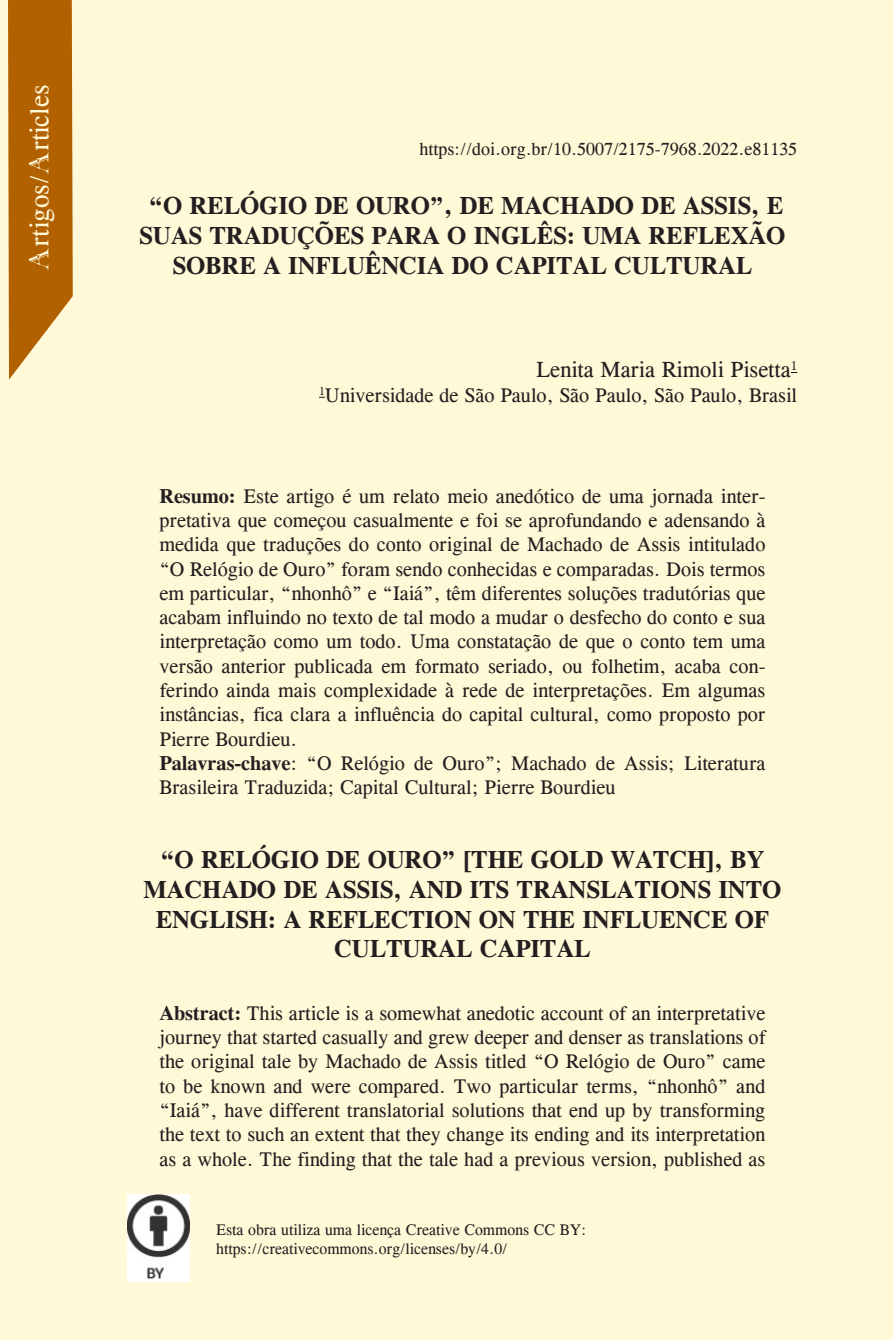
<style>
.page{position:relative;width:893px;height:1340px;background:#fff}
.page>*{position:absolute;margin:0;border:0;box-sizing:border-box;transform-origin:0 0}
.autor_local{font:27px "CG Times";color:#fff9d8}
.tílulo_capítulo_-_in{font:700 24.75px/29.7px "CG Times";color:#231f20;text-align:center}
.tílulo_capítulo{font:700 24.75px/29.7px "CG Times";color:#231f20;text-align:center}
.autor{font:22.5px "CG Times";color:#231f20}
.resumo{font:20.25px/24.3px "CG Times";color:#231f20;text-align:justify}
.palavra-chave{font:20.25px/24.3px "CG Times";color:#231f20}
.autor_local-2{font:20.25px "CG Times";color:#231f20}
.doi{font:18px "CG Times";color:#231f20}
.t1{font:15.75px/18.9px "CG Times";color:#231f20}
.s1{font-family:"Beffle"}
.s2{font-weight:700}
</style>
<div class="page">
<div style="left:0;top:0;width:893px;height:1339px;background:#fff9d8"></div>
<img style="left:128px;top:1194px;width:61px;height:87px">
<svg style="left:8px;top:0;width:65px;height:379px;background:#bb731a"></svg>
<p class="autor_local" style="left:24px;top:271px;width:187px;rotate:-90deg"><span class="s1">A</span>rtigos/<span class="s1">A</span>rticles</p>
<p class="doi" style="left:419px;top:138px;width:379px">https://doi.org.br/10.5007/2175-7968.2022.e81135</p>
<p class="tílulo_capítulo" style="left:139px;top:191px;width:648px">“O RELÓGIO DE OURO”, DE MACHADO DE ASSIS, E<br>SUAS TRADUÇÕES PARA O INGLÊS: UMA REFLEXÃO<br>SOBRE A INFLUÊNCIA DO CAPITAL CULTURAL</p>
<p class="autor" style="left:536px;top:357px;width:263px">Lenita Maria Rimoli Pisetta<sup>1</sup></p>
<p class="autor_local-2" style="left:319px;top:383px;width:480px"><sup>1</sup>Universidade de São Paulo, São Paulo, São Paulo, Brasil</p>
<p class="resumo" style="left:159px;top:483px;width:607px"><span class="s2">Resumo:</span> Este artigo é um relato meio anedótico de uma jornada inter&shy;pretativa que começou casualmente e foi se aprofundando e adensando à medida que traduções do conto original de Machado de Assis intitulado “O Relógio de Ouro” foram sendo conhecidas e comparadas. Dois termos em particular, “nhonhô” e “Iaiá”, têm diferentes soluções tradutórias que acabam influindo no texto de tal modo a mudar o desfecho do conto e sua interpretação como um todo. Uma constatação de que o conto tem uma versão anterior publicada em formato seriado, ou folhetim, acaba con&shy;ferindo ainda mais complexidade à rede de interpretações. Em algumas instâncias, fica clara a influência do capital cultural, como proposto por Pierre Bourdieu.</p>
<p class="palavra-chave" style="left:159px;top:751px;width:607px"><span class="s2">Palavras-chave</span>: “O Relógio de Ouro”; Machado de Assis; Literatura<br>Brasileira Traduzida; Capital Cultural; Pierre Bourdieu</p>
<p class="tílulo_capítulo_-_in" style="left:143px;top:844px;width:639px">“O RELÓGIO DE OURO” [THE GOLD WATCH], BY MACHADO DE ASSIS, AND ITS TRANSLATIONS INTO ENGLISH: A REFLECTION ON THE INFLUENCE OF CULTURAL CAPITAL</p>
<p class="resumo" style="left:159px;top:1000px;width:607px"><span class="s2">Abstract:</span> This article is a somewhat anedotic account of an interpretative journey that started casually and grew deeper and denser as translations of the original tale by Machado de Assis titled “O Relógio de Ouro” came to be known and were compared. Two particular terms, “nhonhô” and “Iaiá”, have different translatorial solutions that end up by transforming the text to such an extent that they change its ending and its interpretation as a whole. The finding that the tale had a previous version, published as</p>
<p class="t1" style="left:216px;top:1220px;width:372px">Esta obra utiliza uma licença Creative Commons CC BY: https://creativecommons.org/licenses/by/4.0/</p>
</div>
